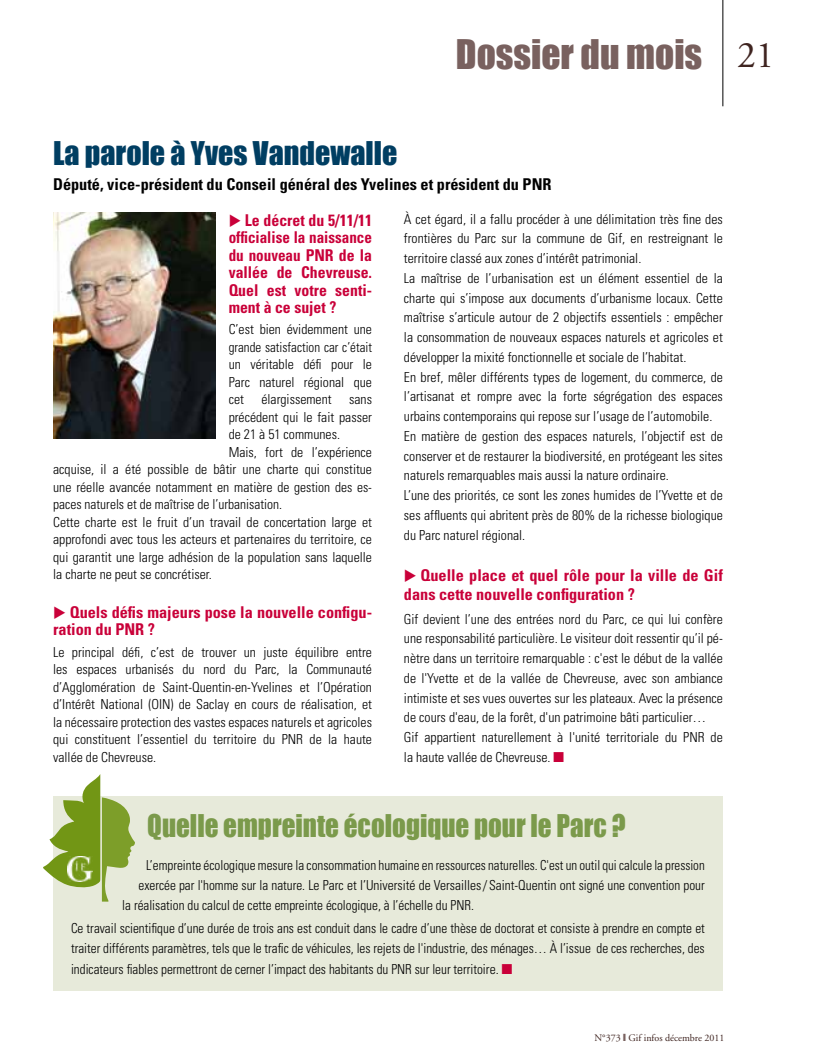
<style>
.page{position:relative;width:815px;height:1063px;background:#fff}
.page>*{position:absolute;margin:0;border:0;box-sizing:border-box;transform-origin:0 0}
.t1{font:37.5px "Impact";color:#79615f}
.t2{font:30px "Impact";color:#003e62}
.t3{font:28.75px "Impact";color:#7b9a4b;scale:.94 1}
.t4{font:700 condensed 16.25px/17.5px "Univers LT";color:#c90039}
.t5{font:700 condensed 16.25px "Univers LT";color:#000}
.t6{font:300 condensed 13.75px/19.8px "Univers LT";color:#000;text-align:justify}
.t7{font:300 condensed 13.75px/20.5px "Univers LT";color:#000;text-align:justify;scale:.96 1}
.t8{font:10px "Adobe Garamond LT";color:#3f2420}
.s1{font-family:"Adobe Garamond LT";color:#3f2420}
.s2{font-family:"Monotype Sorts";color:#79615f}
</style>
<div class="page">
<hr style="left:723px;top:0;width:1px;height:106px;background:#000">
<div style="left:53px;top:796px;width:670px;height:195px;background:#e7eada"></div>
<svg style="left:43px;top:774px;width:92px;height:128px"></svg>
<img style="left:68px;top:857px;width:25px;height:25px">
<img style="left:53px;top:213px;width:163px;height:225px">
<h1 class="t1" style="left:456px;top:31px;width:320px">Dossier du mois <span class="s1">21</span></h1>
<h2 class="t2" style="left:53px;top:135px;width:346px">La parole à Yves Vandewalle</h2>
<p class="t5" style="left:53px;top:174px;width:500px">Député, vice-président du Conseil général des Yvelines et président du PNR</p>
<p class="t4" style="left:229px;top:211px;width:145px;text-align:justify">◆ Le décret du 5/11/11 officialise la naissance du nouveau PNR de la vallée de Chevreuse.<br>Quel est votre senti&shy;ment à ce sujet ?</p>
<p class="t6" style="left:229px;top:321px;width:145px;line-height:17.5px">C’est bien évidemment une grande satisfaction car c’était un véritable défi pour le Parc naturel régional que cet</p>
<p class="t6" style="left:404px;top:209px;width:320px;text-align:left">À cet égard, il a fallu procéder à une délimitation très fine des frontières du Parc sur la commune de Gif, en restreignant le territoire classé aux zones d’intérêt patrimonial.<br>La maîtrise de l’urbanisation est un élément essentiel de la charte qui s’impose aux documents d’urbanisme locaux. Cette maîtrise s’articule autour de 2 objectifs essentiels : empêcher la consommation de nouveaux espaces naturels et agricoles et développer la mixité fonctionnelle et sociale de l’habitat.<br>En bref, mêler différents types de logement, du commerce, de l’artisanat et rompre avec la forte ségrégation des espaces urbains contemporains qui repose sur l’usage de l’automobile.<br>En matière de gestion des espaces naturels, l’objectif est de conserver et de restaurer la biodiversité, en protégeant les sites naturels remarquables mais aussi la nature ordinaire.<br>L’une des priorités, ce sont les zones humides de l’Yvette et de ses affluents qui abritent près de 80% de la richesse biologique du Parc naturel régional.</p>
<p class="t4" style="left:404px;top:565px;width:320px;line-height:19.8px">◆ Quelle place et quel rôle pour la ville de Gif dans cette nouvelle configuration ?</p>
<p class="t6" style="left:404px;top:609px;width:320px;text-align:left">Gif devient l’une des entrées nord du Parc, ce qui lui confère une responsabilité particulière. Le visiteur doit ressentir qu’il pé&shy;nètre dans un territoire remarquable : c'est le début de la vallée de l'Yvette et de la vallée de Chevreuse, avec son ambiance intimiste et ses vues ouvertes sur les plateaux. Avec la présence de cours d'eau, de la forêt, d'un patrimoine bâti particulier… Gif appartient naturellement à l'unité territoriale du PNR de la haute vallée de Chevreuse.</p>
<p class="t6" style="left:261px;top:390px;width:72px">élargissement</p>
<p class="t6" style="left:349px;top:390px;width:24px">sans</p>
<p class="t6" style="left:229px;top:407px;width:145px">précédent qui le fait passer</p>
<p class="t6" style="left:229px;top:425px;width:113px">de 21 à 51 communes.</p>
<p class="t6" style="left:229px;top:442px;width:145px">Mais, fort de l’expérience</p>
<p class="t6" style="left:53px;top:460px;width:320px">acquise, il a été possible de bâtir une charte qui constitue</p>
<p class="t6" style="left:53px;top:477px;width:320px">une réelle avancée notamment en matière de gestion des es-</p>
<p class="t6" style="left:53px;top:495px;width:230px">paces naturels et de maîtrise de l’urbanisation.</p>
<p class="t6" style="left:53px;top:512px;width:320px">Cette charte est le fruit d’un travail de concertation large et</p>
<p class="t6" style="left:53px;top:530px;width:320px">approfondi avec tous les acteurs et partenaires du territoire, ce</p>
<p class="t6" style="left:53px;top:547px;width:320px">qui garantit une large adhésion de la population sans laquelle</p>
<p class="t6" style="left:53px;top:565px;width:160px">la charte ne peut se concrétiser.</p>
<p class="t4" style="left:53px;top:603px;width:320px">◆ Quels défis majeurs pose la nouvelle configu&shy;ration du PNR ?</p>
<p class="t6" style="left:53px;top:643px;width:320px;line-height:17.5px">Le principal défi, c’est de trouver un juste équilibre entre les espaces urbanisés du nord du Parc, la Communauté d’Agglomération de Saint-Quentin-en-Yvelines et l’Opération d’Intérêt National (OIN) de Saclay en cours de réalisation, et la nécessaire protection des vastes espaces naturels et agricoles qui constituent l’essentiel du territoire du PNR de la haute vallée de Chevreuse.</p>
<h3 class="t3" style="left:147px;top:808px;width:510px">Quelle empreinte écologique pour le Parc ?</h3>
<p class="t7" style="left:146px;top:854px;width:584px">L’empreinte écologique mesure la consommation humaine en ressources naturelles. C'est un outil qui calcule la pression</p>
<p class="t7" style="left:139px;top:875px;width:591px">exercée par l'homme sur la nature. Le Parc et l’Université de Versailles/Saint-Quentin ont signé une convention pour</p>
<p class="t7" style="left:122px;top:895px;width:368px">la réalisation du calcul de cette empreinte écologique, à l’échelle du PNR.</p>
<p class="t7" style="left:71px;top:918px;width:662px">Ce travail scientifique d’une durée de trois ans est conduit dans le cadre d’une thèse de doctorat et consiste à prendre en compte et traiter différents paramètres, tels que le trafic de véhicules, les rejets de l'industrie, des ménages… À l’issue de ces recherches, des indicateurs fiables permettront de cerner l’impact des habitants du PNR sur leur territoire.</p>
<p class="t8" style="left:594px;top:1032px;width:132px">N°373 <span class="s2">y</span> Gif infos décembre 2011</p>
</div>
